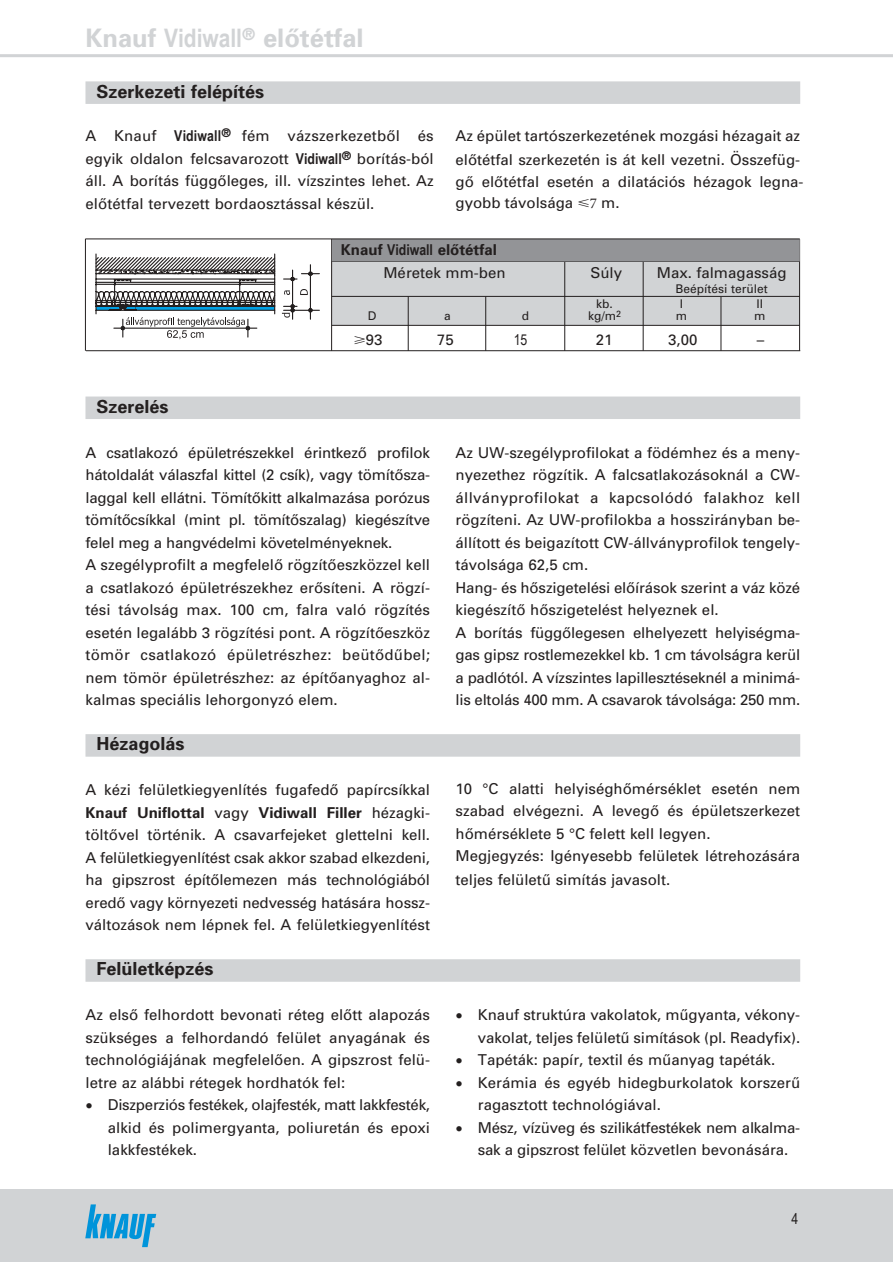
<style>
.page{position:relative;width:893px;height:1262px;background:#fff}
.page>*{position:absolute;margin:0;border:0;box-sizing:border-box;transform-origin:0 0}
.t1{font:25.5px "Univers Bold H";color:#d1d3d5}
.t2{font:18px "Univers Bold H";color:#231f1f}
.t3{font:15px/22.5px "Univers H";color:#231f1f}
.t4{font:15px "Univers Bold H";color:#231f1f}
.t5{font:15px "Arial Narrow";color:#231f1f}
.t6{font:12px "Univers H";color:#231f1f}
.s1{font-family:"Arial Narrow";font-weight:700}
.s2{font-family:"Greekwith Math Pi"}
.s3{font-family:"Minion Pro"}
.s4{font-family:"Univers H"}
.s5{font-size:21px}
</style>
<div class="page">
<div style="left:332px;top:244px;width:467px;height:107px;background:#d1d3d5"></div>
<div style="left:0;top:1189px;width:892px;height:72px;background:#d1d3d5"></div>
<hr style="left:0;top:54px;width:892px;height:3px;background:#d1d3d5">
<svg style="left:85px;top:1204px;width:71px;height:43px"></svg>
<div style="left:85px;top:81px;width:715px;height:23px;background:#d1d3d5"></div>
<div style="left:85px;top:396px;width:715px;height:23px;background:#d1d3d5"></div>
<div style="left:85px;top:734px;width:715px;height:22px;background:#d1d3d5"></div>
<div style="left:85px;top:959px;width:715px;height:22px;background:#d1d3d5"></div>
<svg style="left:95px;top:253px;width:224px;height:86px"></svg>
<div style="left:332px;top:325px;width:467px;height:29px;background:#fff"></div>
<hr style="left:332px;top:261px;width:467px;height:1px;background:#231f1f">
<hr style="left:332px;top:296px;width:467px;height:1px;background:#231f1f">
<hr style="left:332px;top:325px;width:467px;height:1px;background:#231f1f">
<hr style="left:86px;top:350px;width:714px;height:1px;background:#231f1f">
<hr style="left:331px;top:239px;width:1px;height:112px;background:#231f1f">
<hr style="left:85px;top:239px;width:1px;height:112px;background:#231f1f">
<hr style="left:799px;top:239px;width:1px;height:112px;background:#231f1f">
<hr style="left:408px;top:296px;width:1px;height:55px;background:#231f1f">
<hr style="left:485px;top:296px;width:1px;height:55px;background:#231f1f">
<hr style="left:564px;top:261px;width:1px;height:90px;background:#231f1f">
<hr style="left:643px;top:261px;width:1px;height:90px;background:#231f1f">
<hr style="left:720px;top:297px;width:1px;height:54px;background:#231f1f">
<div style="left:332px;top:239px;width:467px;height:22px;background:#939497"></div>
<hr style="left:85px;top:239px;width:714px;height:1px;background:#231f1f">
<h1 class="t1" style="left:85px;top:29px;width:280px">Knauf <span class="s1">Vidiwall</span><sup>®</sup> elôtétfal</h1>
<p class="t2" style="left:96px;top:85px;width:169px">Szerkezeti felépítés</p>
<p class="t3" style="left:85px;top:126px;width:349px;line-height:23.1px">A Knauf <span class="s1">Vidiwall</span><sup>®</sup> fém vázszerkezetbôl és egyik oldalon felcsavarozott <span class="s1">Vidiwall</span><sup>®</sup> borítás-ból</p>
<p class="t3" style="left:85px;top:170px;width:349px;line-height:23.2px">áll. A borítás függôleges, ill. vízszintes lehet. Az elôtétfal tervezett bordaosztással készül.</p>
<p class="t3" style="left:455px;top:127px;width:349px">Az épület tartószerkezetének mozgási hézagait az elôtétfal szerkezetén is át kell vezetni. Összefüg&shy;gô elôtétfal esetén a dilatációs hézagok legna&shy;gyobb távolsága <span class="s2">∂</span><span class="s3">7</span> m.</p>
<p class="t4" style="left:341px;top:244px;width:157px">Knauf <span class="s1">Vidiwall</span> elôtétfal</p>
<p class="t3" style="left:383px;top:263px;width:124px">Méretek mm-ben</p>
<p class="t3" style="left:590px;top:263px;width:33px">Súly</p>
<p class="t3" style="left:657px;top:263px;width:131px">Max. falmagasság</p>
<p class="t6" style="left:675px;top:285px;width:94px">Beépítési terület</p>
<p class="t6" style="left:596px;top:299px;width:18px">kb.</p>
<p class="t6" style="left:679px;top:299px;width:5px">I</p>
<p class="t6" style="left:756px;top:299px;width:8px">II</p>
<p class="t6" style="left:368px;top:311px;width:10px">D</p>
<p class="t6" style="left:444px;top:311px;width:8px">a</p>
<p class="t6" style="left:521px;top:311px;width:9px">d</p>
<p class="t6" style="left:588px;top:311px;width:34px">kg/m<sup>2</sup></p>
<p class="t6" style="left:675px;top:311px;width:13px">m</p>
<p class="t6" style="left:754px;top:311px;width:13px">m</p>
<p class="t3" style="left:353px;top:330px;width:31px"><span class="s2">ƒ</span>93</p>
<p class="t3" style="left:437px;top:330px;width:18px">75</p>
<p class="t5" style="left:513px;top:328px;width:15px">15</p>
<p class="t3" style="left:595px;top:330px;width:18px">21</p>
<p class="t3" style="left:668px;top:330px;width:31px">3,00</p>
<p class="t3" style="left:757px;top:330px;width:9px">–</p>
<p class="t2" style="left:96px;top:400px;width:74px">Szerelés</p>
<p class="t3" style="left:85px;top:443px;width:346px">A csatlakozó épületrészekkel érintkezô profilok hátoldalát válaszfal kittel (2 csík), vagy tömítôsza&shy;laggal kell ellátni. Tömítôkitt alkalmazása porózus tömítôcsíkkal (mint pl. tömítôszalag) kiegészítve felel meg a hangvédelmi követelményeknek.<br>A szegélyprofilt a megfelelô rögzítôeszközzel kell a csatlakozó épületrészekhez erôsíteni. A rögzí&shy;tési távolság max. 100 cm, falra való rögzítés esetén legalább 3 rögzítési pont. A rögzítôeszköz tömör csatlakozó épületrészhez: beütôdûbel; nem tömör épületrészhez: az építôanyaghoz al&shy;kalmas speciális lehorgonyzó elem.</p>
<p class="t3" style="left:455px;top:443px;width:346px">Az UW-szegélyprofilokat a födémhez és a meny&shy;nyezethez rögzítik. A falcsatlakozásoknál a CW&shy;állványprofilokat a kapcsolódó falakhoz kell rögzíteni. Az UW-profilokba a hosszirányban be&shy;állított és beigazított CW-állványprofilok tengely&shy;távolsága 62,5 cm.<br>Hang- és hôszigetelési elôírások szerint a váz közé kiegészítô hôszigetelést helyeznek el.<br>A borítás függôlegesen elhelyezett helyiségma&shy;gas gipsz rostlemezekkel kb. 1 cm távolságra kerül a padlótól. A vízszintes lapillesztéseknél a minimá&shy;lis eltolás 400 mm. A csavarok távolsága: 250 mm.</p>
<p class="t2" style="left:96px;top:737px;width:90px">Hézagolás</p>
<p class="t3" style="left:85px;top:780px;width:346px">A kézi felületkiegyenlítés fugafedô papírcsíkkal</p>
<p class="t4" style="left:85px;top:807px;width:346px">Knauf Uniflottal <span class="s4">vagy</span> Vidiwall Filler <span class="s4">hézagki-</span></p>
<p class="t3" style="left:85px;top:825px;width:346px;text-align:justify">töltôvel történik. A csavarfejeket glettelni kell.<br>A felületkiegyenlítést csak akkor szabad elkezdeni, ha gipszrost építôlemezen más technológiából eredô vagy környezeti nedvesség hatására hossz&shy;változások nem lépnek fel. A felületkiegyenlítést</p>
<p class="t3" style="left:455px;top:779px;width:346px">10 °C alatti helyiséghômérséklet esetén nem szabad elvégezni. A levegô és épületszerkezet hômérséklete 5 °C felett kell legyen.<br>Megjegyzés: Igényesebb felületek létrehozására teljes felületû simítás javasolt.</p>
<p class="t2" style="left:96px;top:962px;width:119px">Felületképzés</p>
<p class="t3" style="left:85px;top:1005px;width:346px;text-align:justify">Az elsô felhordott bevonati réteg elôtt alapozás szükséges a felhordandó felület anyagának és technológiájának megfelelôen. A gipszrost felü&shy;letre az alábbi rétegek hordhatók fel:</p>
<p class="t3" style="left:108px;top:1095px;width:324px;text-align:justify;text-indent:-22px"><span class="s5">•</span> Diszperziós festékek, olajfesték, matt lakkfesték, alkid és polimergyanta, poliuretán és epoxi lakkfestékek.</p>
<p class="t3" style="left:455px;top:1005px;width:346px;text-align:right"><span class="s5">•</span> Knauf struktúra vakolatok, mûgyanta, vékony&shy;vakolat, teljes felületû simítások (pl. Readyfix).</p>
<p class="t3" style="left:455px;top:1050px;width:321px"><span class="s5">•</span> Tapéták: papír, textil és mûanyag tapéták.</p>
<p class="t3" style="left:478px;top:1073px;width:324px;text-indent:-22px"><span class="s5">•</span> Kerámia és egyéb hidegburkolatok korszerû ragasztott technológiával.</p>
<p class="t3" style="left:478px;top:1118px;width:324px;text-indent:-22px"><span class="s5">•</span> Mész, vízüveg és szilikátfestékek nem alkalma&shy;sak a gipszrost felület közvetlen bevonására.</p>
<p class="t5" style="left:791px;top:1207px;width:8px">4</p>
</div>
